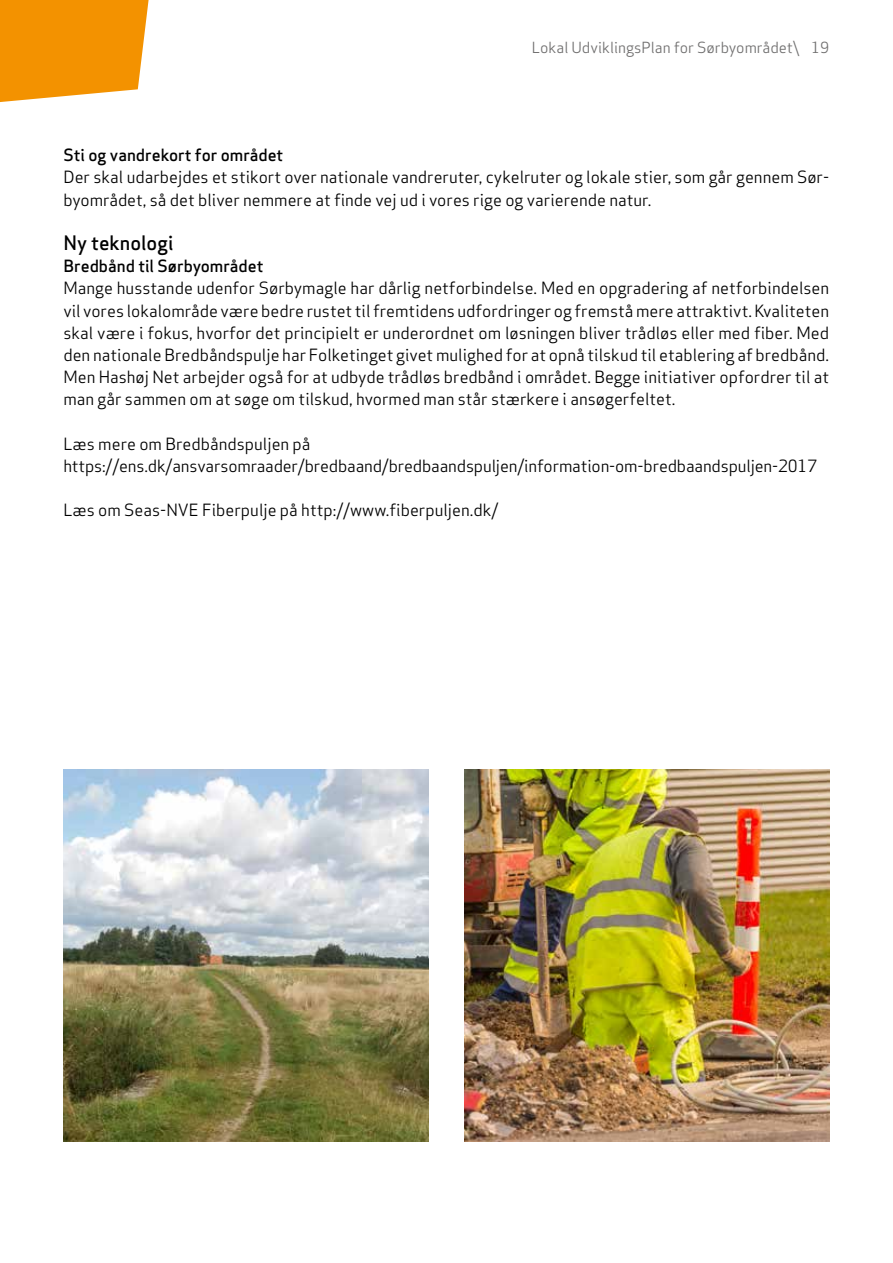
<style>
.page{position:relative;width:893px;height:1263px;background:#fff}
.page>*{position:absolute;margin:0;border:0;box-sizing:border-box;transform-origin:0 0}
.t1{font:500 19.5px "Apex Sans";color:#000}
.t2{font:16.5px/22.2px "Apex Sans";color:#000}
.t3{font:500 16.5px "Apex Sans";color:#000}
.t4{font:15px "Apex Sans";color:#706f6f}
</style>
<div class="page">
<img style="left:64px;top:770px;width:365px;height:371px">
<img style="left:464px;top:770px;width:365px;height:371px">
<svg style="left:0;top:0;width:149px;height:102px;background:#f49c19"></svg>
<p class="t4" style="left:532px;top:36px;width:269px">Lokal UdviklingsPlan for Sørbyområdet\</p>
<p class="t4" style="left:811px;top:35px;width:19px">19</p>
<p class="t3" style="left:63px;top:141px;width:221px">Sti og vandrekort for området</p>
<p class="t2" style="left:63px;top:165px;width:767px">Der skal udarbejdes et stikort over nationale vandreruter, cykelruter og lokale stier, som går gennem Sør&shy;byområdet, så det bliver nemmere at finde vej ud i vores rige og varierende natur.</p>
<p class="t1" style="left:63px;top:226px;width:111px">Ny teknologi</p>
<p class="t3" style="left:63px;top:252px;width:201px">Bredbånd til Sørbyområdet</p>
<p class="t2" style="left:63px;top:276px;width:767px;text-align:justify">Mange husstande udenfor Sørbymagle har dårlig netforbindelse. Med en opgradering af netforbindelsen vil vores lokalområde være bedre rustet til fremtidens udfordringer og fremstå mere attraktivt. Kvaliteten skal være i fokus, hvorfor det principielt er underordnet om løsningen bliver trådløs eller med fiber. Med den nationale Bredbåndspulje har Folketinget givet mulighed for at opnå tilskud til etablering af bredbånd.<br>Men Hashøj Net arbejder også for at udbyde trådløs bredbånd i området. Begge initiativer opfordrer til at man går sammen om at søge om tilskud, hvormed man står stærkere i ansøgerfeltet.</p>
<p class="t2" style="left:63px;top:431px;width:755px">Læs mere om Bredbåndspuljen på https://ens.dk/ansvarsomraader/bredbaand/bredbaandspuljen/information-om-bredbaandspuljen-2017</p>
<p class="t2" style="left:63px;top:498px;width:437px">Læs om Seas-NVE Fiberpulje på http://www.fiberpuljen.dk/</p>
</div>
